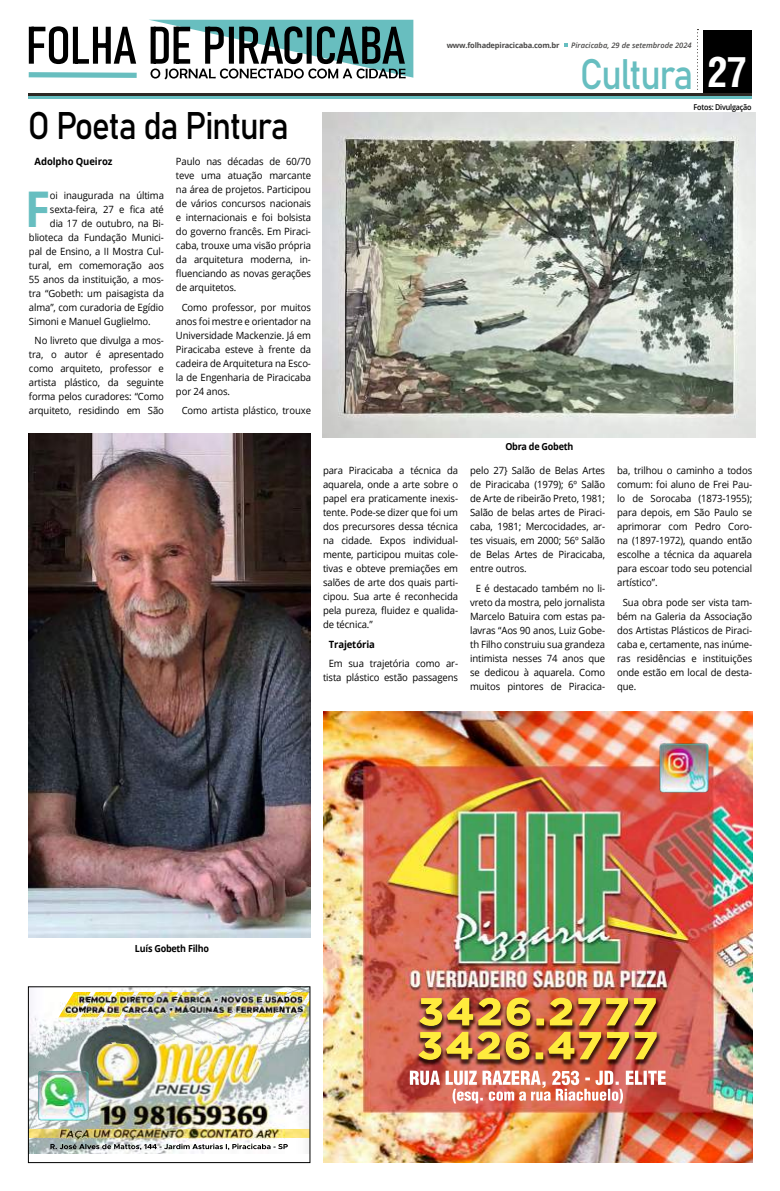
<style>
.page{position:relative;width:780px;height:1191px;background:#fff}
.page>*{position:absolute;margin:0;border:0;box-sizing:border-box;transform-origin:0 0}
.t1{font:700 49.2px "Open Sans";color:#67bec0;scale:.95 1}
.t2{font:42.1px "Bahnschrift";letter-spacing:-.045em;color:#67bec0;scale:.89 1}
.t3{font:38px "Bahnschrift";letter-spacing:-.04em;color:#000;scale:.9 1}
.t4{font:10px/14px "Open Sans";letter-spacing:-.01em;color:#000;text-align:justify;scale:.95 1}
.t5{font:700 10px "Open Sans";letter-spacing:-.01em;color:#000;scale:.95 1}
.t6{font:700 9.8px "Open Sans";letter-spacing:-.025em;color:#000;scale:.92 1}
.t7{font:600 8px "Open Sans";letter-spacing:-.025em;color:#000;scale:.9 1}
.t8{font:italic 600 7.6px "Open Sans";color:#4a4948}
.t9{font:700 7.6px "Open Sans";letter-spacing:-.025em;color:#4a4948}
.s1{font-family:"Arena Condensed";font-weight:700;font-size:40.6px;color:#fff}
</style>
<div class="page">
<div style="left:703px;top:31px;width:48px;height:64px;background:#000"></div>
<hr style="left:28px;top:97px;width:723px;height:2px;background:#67bec0">
<hr style="left:28px;top:93px;width:723px;height:3px;background:#2c2824">
<svg style="left:697px;top:29px;width:1px;height:61px"></svg>
<svg style="left:564px;top:44px;width:4px;height:3px"></svg>
<svg style="left:28px;top:20px;width:385px;height:59px"></svg>
<img style="left:30px;top:988px;width:278px;height:166px">
<img style="left:30px;top:1129px;width:278px;height:9px">
<img style="left:58px;top:992px;width:250px;height:51px">
<img style="left:31px;top:1068px;width:64px;height:58px">
<img style="left:323px;top:711px;width:429px;height:451px">
<img style="left:447px;top:997px;width:208px;height:29px">
<img style="left:651px;top:737px;width:65px;height:59px">
<img style="left:28px;top:433px;width:282px;height:504px">
<img style="left:322px;top:113px;width:433px;height:324px">
<h3 class="t3" style="left:28px;top:97px;width:292px">O Poeta da Pintura</h3>
<p class="t5" style="left:35px;top:154px;width:83px">Adolpho Queiroz</p>
<h1 class="t1" style="left:25px;top:174px;width:29px">F</h1>
<p class="t4" style="left:50px;top:188px;width:121px">oi inaugurada na última</p>
<p class="t4" style="left:50px;top:202px;width:121px">sexta-feira, 27 e fica até</p>
<p class="t4" style="left:50px;top:216px;width:121px">dia 17 de outubro, na Bi-</p>
<p class="t4" style="left:29px;top:230px;width:144px">blioteca da Fundação Munici-</p>
<p class="t4" style="left:29px;top:244px;width:144px">pal de Ensino, a II Mostra Cul-</p>
<p class="t4" style="left:29px;top:258px;width:144px">tural, em comemoração aos</p>
<p class="t4" style="left:29px;top:272px;width:144px">55 anos da instituição, a mos-</p>
<p class="t4" style="left:29px;top:286px;width:144px">tra “Gobeth: um paisagista da</p>
<p class="t4" style="left:29px;top:300px;width:144px">alma”, com curadoria de Egídio</p>
<p class="t4" style="left:29px;top:314px;width:130px">Simoni e Manuel Guglielmo.</p>
<p class="t4" style="left:29px;top:333px;width:144px;text-align:center">No livreto que divulga a mos&shy;tra, o autor é apresentado como arquiteto, professor e artista plástico, da seguinte forma pelos curadores: “Como arquiteto, residindo em São</p>
<p class="t4" style="left:176px;top:154px;width:144px">Paulo nas décadas de 60/70 teve uma atuação marcante na área de projetos. Participou de vários concursos nacionais e internacionais e foi bolsista do governo francês. Em Piraci&shy;caba, trouxe uma visão própria da arquitetura moderna, in&shy;fluenciando as novas gerações de arquitetos.</p>
<p class="t4" style="left:176px;top:300px;width:144px;text-indent:6px">Como professor, por muitos anos foi mestre e orientador na Universidade Mackenzie. Já em Piracicaba esteve à frente da cadeira de Arquitetura na Esco&shy;la de Engenharia de Piracicaba por 24 anos.</p>
<p class="t4" style="left:182px;top:403px;width:138px">Como artista plástico, trouxe</p>
<p class="t9" style="left:446px;top:40px;width:114px">www.folhadepiracicaba.com.br</p>
<p class="t8" style="left:571px;top:40px;width:122px">Piracicaba, 29 de setembrode 2024</p>
<h2 class="t2" style="left:579px;top:42px;width:190px">Cultura <span class="s1">27</span></h2>
<p class="t7" style="left:693px;top:102px;width:66px">Fotos: Divulgação</p>
<p class="t4" style="left:323px;top:463px;width:144px">para Piracicaba a técnica da aquarela, onde a arte sobre o papel era praticamente inexis&shy;tente. Pode-se dizer que foi um dos precursores dessa técnica na cidade. Expos individual&shy;mente, participou muitas cole&shy;tivas e obteve premiações em salões de arte dos quais parti&shy;cipou. Sua arte é reconhecida pela pureza, fluidez e qualida&shy;de técnica.”</p>
<p class="t5" style="left:329px;top:637px;width:50px">Trajetória</p>
<p class="t4" style="left:323px;top:656px;width:144px;text-align:center">Em sua trajetória como ar&shy;tista plástico estão passagens</p>
<p class="t6" style="left:505px;top:439px;width:75px">Obra de Gobeth</p>
<p class="t4" style="left:470px;top:463px;width:144px">pelo 27} Salão de Belas Artes de Piracicaba (1979); 6º Salão de Arte de ribeirão Preto, 1981; Salão de belas artes de Piraci&shy;caba, 1981; Mercocidades, ar&shy;tes visuais, em 2000; 56º Salão de Belas Artes de Piracicaba, entre outros.</p>
<p class="t4" style="left:470px;top:581px;width:144px;text-align:center">E é destacado também no li&shy;vreto da mostra, pelo jornalista<br>Marcelo Batuira com estas pa&shy;lavras “Aos 90 anos, Luiz Gobe&shy;th Filho construiu sua grandeza intimista nesses 74 anos que se dedicou à aquarela. Como muitos pintores de Piracica-</p>
<p class="t4" style="left:617px;top:463px;width:144px">ba, trilhou o caminho a todos comum: foi aluno de Frei Pau&shy;lo de Sorocaba (1873-1955); para depois, em São Paulo se aprimorar com Pedro Coro&shy;na (1897-1972), quando então escolhe a técnica da aquarela para escoar todo seu potencial artístico”.</p>
<p class="t4" style="left:617px;top:595px;width:144px;text-indent:6px">Sua obra pode ser vista tam&shy;bém na Galeria da Associação dos Artistas Plásticos de Piraci&shy;caba e, certamente, nas inúme&shy;ras residências e instituições onde estão em local de desta&shy;que.</p>
<p class="t6" style="left:135px;top:941px;width:82px">Luís Gobeth Filho</p>
</div>
